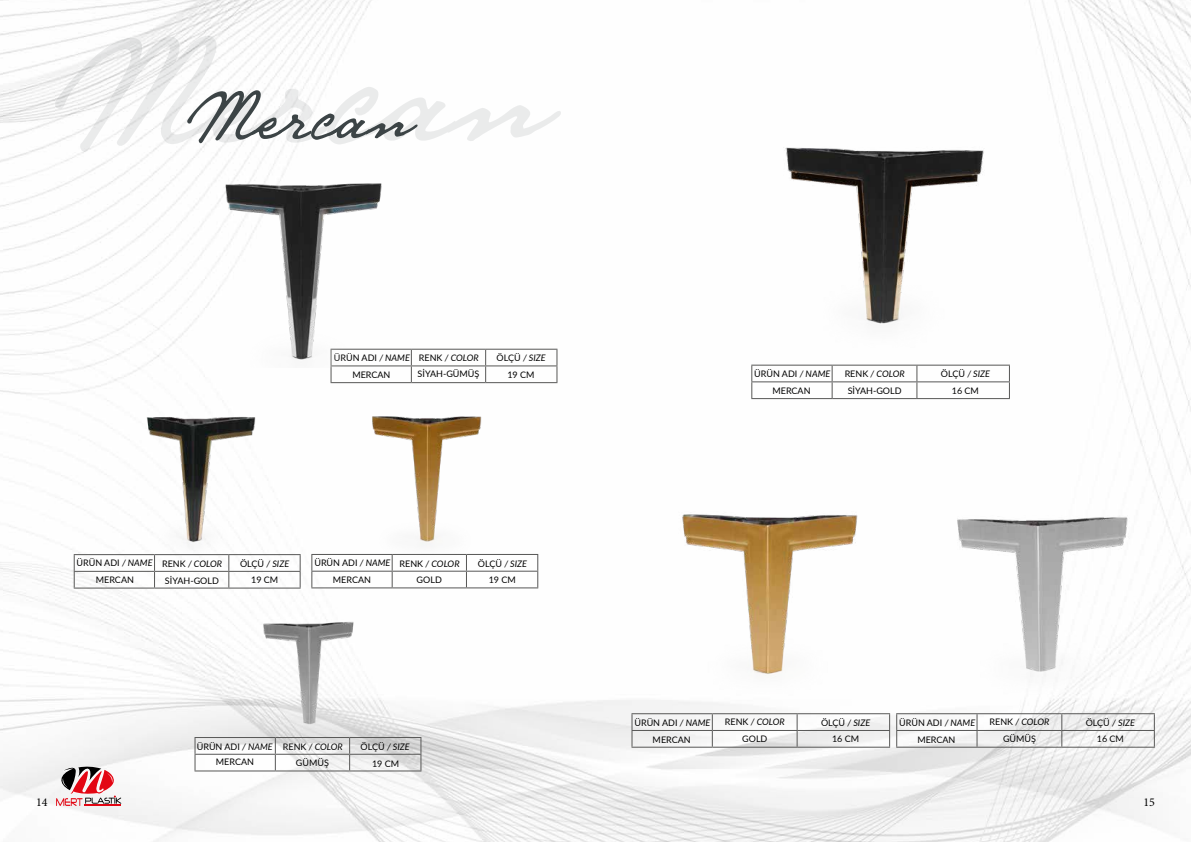
<style>
.page{position:relative;width:1191px;height:842px;background:#fff}
.page>*{position:absolute;margin:0;border:0;box-sizing:border-box;transform-origin:0 0}
.t1{font:145px "Atatrk";color:#3c4446}
.t2{font:66px "Atatrk";color:#3c4446}
.t3{font:12px "Minion Pro";color:#000}
.t4{font:9px/16.9px "Lato";color:#000;text-align:center}
.t5{font:italic 9px "Lato";color:#000}
.s1{font-style:italic}
.s2{font-style:normal}
</style>
<div class="page">
<img style="left:0;top:0;width:1191px;height:842px">
<svg style="left:56px;top:763px;width:66px;height:43px"></svg>
<hr style="left:411px;top:349px;width:74px;height:1px;background:#575756">
<hr style="left:485px;top:349px;width:72px;height:1px;background:#575756">
<svg style="left:330px;top:368px;width:1px;height:14px"></svg>
<hr style="left:411px;top:365px;width:74px;height:1px;background:#575756">
<svg style="left:411px;top:368px;width:1px;height:14px"></svg>
<hr style="left:485px;top:365px;width:72px;height:1px;background:#575756">
<svg style="left:485px;top:350px;width:1px;height:32px"></svg>
<svg style="left:556px;top:350px;width:1px;height:32px"></svg>
<hr style="left:330px;top:382px;width:81px;height:1px;background:#575756">
<hr style="left:411px;top:382px;width:74px;height:1px;background:#575756">
<hr style="left:485px;top:382px;width:72px;height:1px;background:#575756">
<hr style="left:74px;top:554px;width:80px;height:1px;background:#575756">
<hr style="left:154px;top:554px;width:75px;height:1px;background:#575756">
<hr style="left:229px;top:554px;width:72px;height:1px;background:#575756">
<hr style="left:74px;top:571px;width:80px;height:1px;background:#575756">
<svg style="left:74px;top:555px;width:1px;height:33px"></svg>
<hr style="left:154px;top:571px;width:75px;height:1px;background:#575756">
<svg style="left:154px;top:555px;width:1px;height:33px"></svg>
<hr style="left:229px;top:571px;width:72px;height:1px;background:#575756">
<svg style="left:228px;top:555px;width:1px;height:33px"></svg>
<svg style="left:300px;top:555px;width:1px;height:33px"></svg>
<hr style="left:74px;top:588px;width:80px;height:1px;background:#575756">
<hr style="left:154px;top:588px;width:75px;height:1px;background:#575756">
<hr style="left:229px;top:588px;width:72px;height:1px;background:#575756">
<hr style="left:194px;top:737px;width:81px;height:1px;background:#575756">
<hr style="left:275px;top:737px;width:75px;height:1px;background:#575756">
<hr style="left:350px;top:737px;width:71px;height:1px;background:#575756">
<hr style="left:194px;top:754px;width:81px;height:1px;background:#575756">
<svg style="left:194px;top:738px;width:1px;height:32px"></svg>
<hr style="left:275px;top:754px;width:75px;height:1px;background:#575756">
<svg style="left:275px;top:738px;width:1px;height:32px"></svg>
<hr style="left:350px;top:754px;width:71px;height:1px;background:#575756">
<svg style="left:349px;top:738px;width:1px;height:32px"></svg>
<svg style="left:420px;top:738px;width:1px;height:32px"></svg>
<hr style="left:194px;top:770px;width:81px;height:1px;background:#575756">
<hr style="left:275px;top:770px;width:75px;height:1px;background:#575756">
<hr style="left:350px;top:770px;width:71px;height:1px;background:#575756">
<hr style="left:311px;top:554px;width:81px;height:1px;background:#575756">
<hr style="left:466px;top:554px;width:72px;height:1px;background:#575756">
<hr style="left:311px;top:571px;width:81px;height:1px;background:#575756">
<svg style="left:311px;top:555px;width:1px;height:32px"></svg>
<hr style="left:392px;top:571px;width:74px;height:1px;background:#575756">
<svg style="left:392px;top:557px;width:1px;height:30px"></svg>
<hr style="left:466px;top:571px;width:72px;height:1px;background:#575756">
<svg style="left:466px;top:557px;width:1px;height:30px"></svg>
<svg style="left:537px;top:555px;width:1px;height:32px"></svg>
<hr style="left:311px;top:587px;width:81px;height:1px;background:#575756">
<hr style="left:392px;top:587px;width:74px;height:1px;background:#575756">
<hr style="left:466px;top:587px;width:72px;height:1px;background:#575756">
<img style="left:173px;top:164px;width:249px;height:204px">
<img style="left:340px;top:387px;width:173px;height:170px">
<img style="left:102px;top:385px;width:188px;height:168px">
<img style="left:215px;top:598px;width:173px;height:136px">
<img style="left:755px;top:90px;width:249px;height:261px">
<img style="left:901px;top:448px;width:248px;height:258px">
<img style="left:633px;top:448px;width:249px;height:260px">
<hr style="left:751px;top:365px;width:81px;height:1px;background:#575756">
<hr style="left:832px;top:365px;width:85px;height:1px;background:#575756">
<hr style="left:917px;top:365px;width:93px;height:1px;background:#575756">
<hr style="left:751px;top:381px;width:81px;height:1px;background:#575756">
<svg style="left:751px;top:366px;width:1px;height:32px"></svg>
<hr style="left:832px;top:381px;width:85px;height:1px;background:#575756">
<svg style="left:831px;top:366px;width:1px;height:32px"></svg>
<hr style="left:917px;top:381px;width:93px;height:1px;background:#575756">
<svg style="left:916px;top:366px;width:1px;height:32px"></svg>
<svg style="left:1009px;top:366px;width:1px;height:32px"></svg>
<hr style="left:751px;top:398px;width:81px;height:1px;background:#575756">
<hr style="left:832px;top:398px;width:85px;height:1px;background:#575756">
<hr style="left:917px;top:398px;width:93px;height:1px;background:#575756">
<hr style="left:631px;top:713px;width:81px;height:1px;background:#575756">
<hr style="left:712px;top:713px;width:85px;height:1px;background:#575756">
<hr style="left:797px;top:713px;width:93px;height:1px;background:#575756">
<hr style="left:631px;top:730px;width:81px;height:1px;background:#575756">
<svg style="left:631px;top:714px;width:1px;height:33px"></svg>
<hr style="left:712px;top:730px;width:85px;height:1px;background:#575756">
<svg style="left:712px;top:714px;width:1px;height:33px"></svg>
<hr style="left:797px;top:730px;width:93px;height:1px;background:#575756">
<svg style="left:796px;top:714px;width:1px;height:33px"></svg>
<svg style="left:889px;top:714px;width:1px;height:33px"></svg>
<hr style="left:631px;top:747px;width:81px;height:1px;background:#575756">
<hr style="left:712px;top:747px;width:85px;height:1px;background:#575756">
<hr style="left:797px;top:747px;width:93px;height:1px;background:#575756">
<hr style="left:896px;top:713px;width:81px;height:1px;background:#575756">
<hr style="left:977px;top:713px;width:84px;height:1px;background:#575756">
<hr style="left:1061px;top:713px;width:93px;height:1px;background:#575756">
<hr style="left:896px;top:730px;width:81px;height:1px;background:#575756">
<svg style="left:896px;top:714px;width:1px;height:33px"></svg>
<hr style="left:977px;top:730px;width:84px;height:1px;background:#575756">
<svg style="left:976px;top:714px;width:1px;height:33px"></svg>
<hr style="left:1061px;top:730px;width:93px;height:1px;background:#575756">
<svg style="left:1061px;top:714px;width:1px;height:33px"></svg>
<svg style="left:1153px;top:714px;width:1px;height:33px"></svg>
<hr style="left:896px;top:747px;width:81px;height:1px;background:#575756">
<hr style="left:977px;top:747px;width:84px;height:1px;background:#575756">
<hr style="left:1061px;top:747px;width:93px;height:1px;background:#575756">
<h1 class="t1" style="left:59px;top:6px;width:479px">Mercan</h1>
<h2 class="t2" style="left:189px;top:77px;width:219px">Mercan</h2>
<p class="t4" style="left:334px;top:348px;width:78px;line-height:17.2px">ÜRÜN ADI <span class="s1">/ NAME<br></span>MERCAN</p>
<p class="t5" style="left:419px;top:352px;width:61px"><span class="s2">RENK</span> / COLOR</p>
<p class="t5" style="left:496px;top:352px;width:51px"><span class="s2">ÖLÇÜ</span> / SIZE</p>
<p class="t4" style="left:417px;top:365px;width:63px">SİYAH-GÜMÜŞ</p>
<p class="t4" style="left:507px;top:366px;width:29px">19 CM</p>
<p class="t4" style="left:77px;top:554px;width:78px">ÜRÜN ADI <span class="s1">/ NAME<br></span>MERCAN</p>
<p class="t5" style="left:162px;top:557px;width:61px"><span class="s2">RENK</span> / COLOR</p>
<p class="t5" style="left:240px;top:557px;width:51px"><span class="s2">ÖLÇÜ</span> / SIZE</p>
<p class="t4" style="left:165px;top:571px;width:55px">SİYAH-GOLD</p>
<p class="t4" style="left:251px;top:571px;width:29px">19 CM</p>
<p class="t4" style="left:314px;top:554px;width:78px">ÜRÜN ADI <span class="s1">/ NAME<br></span>MERCAN</p>
<p class="t5" style="left:399px;top:557px;width:61px"><span class="s2">RENK</span> / COLOR</p>
<p class="t5" style="left:478px;top:557px;width:51px"><span class="s2">ÖLÇÜ</span> / SIZE</p>
<p class="t4" style="left:417px;top:571px;width:27px">GOLD</p>
<p class="t4" style="left:489px;top:571px;width:29px">19 CM</p>
<p class="t4" style="left:197px;top:738px;width:78px;line-height:15.5px">ÜRÜN ADI <span class="s1">/ NAME<br></span>MERCAN</p>
<p class="t5" style="left:283px;top:740px;width:61px"><span class="s2">RENK</span> / COLOR</p>
<p class="t5" style="left:361px;top:740px;width:51px"><span class="s2">ÖLÇÜ</span> / SIZE</p>
<p class="t4" style="left:296px;top:754px;width:35px">GÜMÜŞ</p>
<p class="t4" style="left:372px;top:755px;width:29px">19 CM</p>
<p class="t4" style="left:754px;top:365px;width:78px">ÜRÜN ADI <span class="s1">/ NAME<br></span>MERCAN</p>
<p class="t5" style="left:844px;top:367px;width:61px"><span class="s2">RENK</span> / COLOR</p>
<p class="t5" style="left:941px;top:367px;width:51px"><span class="s2">ÖLÇÜ</span> / SIZE</p>
<p class="t4" style="left:847px;top:382px;width:55px">SİYAH-GOLD</p>
<p class="t4" style="left:952px;top:382px;width:29px">16 CM</p>
<p class="t4" style="left:634px;top:714px;width:78px">ÜRÜN ADI <span class="s1">/ NAME<br></span>MERCAN</p>
<p class="t5" style="left:725px;top:716px;width:61px"><span class="s2">RENK</span> / COLOR</p>
<p class="t5" style="left:821px;top:716px;width:51px"><span class="s2">ÖLÇÜ</span> / SIZE</p>
<p class="t4" style="left:899px;top:714px;width:78px">ÜRÜN ADI <span class="s1">/ NAME<br></span>MERCAN</p>
<p class="t4" style="left:742px;top:730px;width:27px">GOLD</p>
<p class="t4" style="left:832px;top:730px;width:29px">16 CM</p>
<p class="t5" style="left:989px;top:716px;width:61px"><span class="s2">RENK</span> / COLOR</p>
<p class="t5" style="left:1085px;top:716px;width:51px"><span class="s2">ÖLÇÜ</span> / SIZE</p>
<p class="t4" style="left:1003px;top:730px;width:35px">GÜMÜŞ</p>
<p class="t4" style="left:1096px;top:730px;width:29px">16 CM</p>
<h3 class="t3" style="left:36px;top:795px;width:13px">14</h3>
<h3 class="t3" style="left:1143px;top:795px;width:13px">15</h3>
</div>
